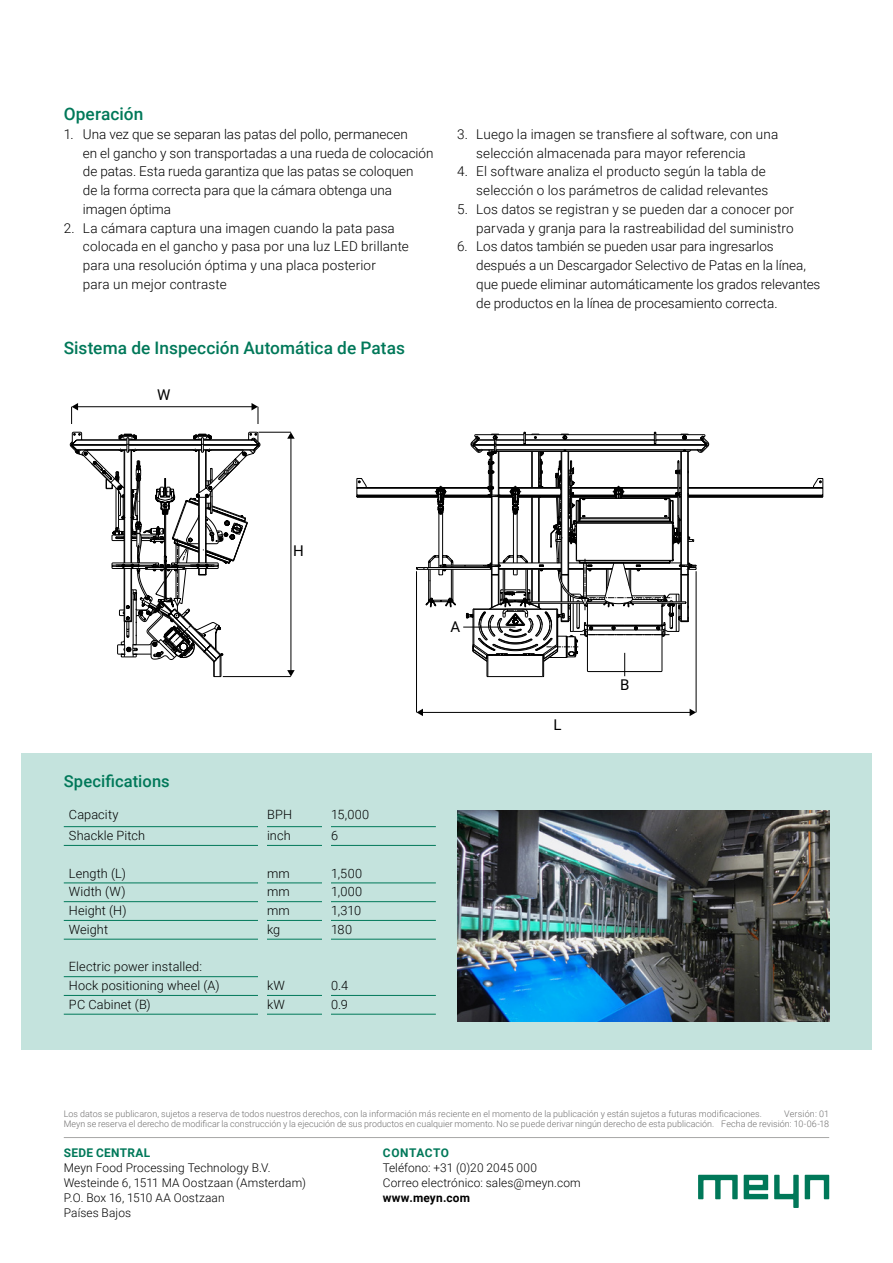
<style>
.page{position:relative;width:893px;height:1263px;background:#fff}
.page>*{position:absolute;margin:0;border:0;box-sizing:border-box;transform-origin:0 0}
.Sub_Kop{font:500 17.25px "Roboto";letter-spacing:.005em;color:#007859}
.Sub_Kop-2{font:500 16.5px "Roboto";letter-spacing:.005em;color:#007859}
.t1{font:15px "Roboto";color:#000}
.Body{font:300 13.5px/18.8px "Roboto";color:#000}
.Table_Body{font:300 12.75px "Roboto";letter-spacing:.01em;color:#000}
.t2{font:300 12px/15px "Roboto";letter-spacing:.01em;color:#000}
.t3{font:700 12px "Roboto";letter-spacing:.02em;color:#000}
.t4{font:700 12px "Roboto";letter-spacing:.03em;color:#007859}
.t5{font:700 12px "Roboto";letter-spacing:.055em;color:#007859}
.t6{font:300 9px/10.5px "Roboto";letter-spacing:.005em;color:#706f6f}
</style>
<div class="page">
<svg style="left:698px;top:1175px;width:40px;height:24px"></svg>
<svg style="left:744px;top:1175px;width:24px;height:24px"></svg>
<svg style="left:774px;top:1175px;width:25px;height:33px"></svg>
<svg style="left:805px;top:1175px;width:24px;height:24px"></svg>
<hr style="left:64px;top:1137px;width:765px;height:1px;background:#a8a8a7">
<div style="left:21px;top:754px;width:851px;height:296px;background:#c4e3dd"></div>
<img style="left:457px;top:810px;width:372px;height:212px">
<svg style="left:709px;top:443px;width:113px;height:55px"></svg>
<svg style="left:260px;top:439px;width:156px;height:218px"></svg>
<svg style="left:70px;top:432px;width:190px;height:245px"></svg>
<hr style="left:416px;top:571px;width:1px;height:141px;background:#000">
<hr style="left:696px;top:571px;width:1px;height:141px;background:#000">
<svg style="left:416px;top:432px;width:293px;height:245px"></svg>
<hr style="left:463px;top:627px;width:52px;height:1px;background:#000">
<hr style="left:223px;top:676px;width:68px;height:1px;background:#000">
<hr style="left:258px;top:432px;width:33px;height:1px;background:#000">
<hr style="left:422px;top:712px;width:269px;height:1px;background:#000">
<svg style="left:416px;top:709px;width:7px;height:7px"></svg>
<svg style="left:690px;top:709px;width:6px;height:7px"></svg>
<hr style="left:77px;top:406px;width:176px;height:1px;background:#000">
<svg style="left:71px;top:403px;width:7px;height:21px"></svg>
<svg style="left:251px;top:403px;width:8px;height:21px"></svg>
<hr style="left:291px;top:438px;width:1px;height:233px;background:#000">
<svg style="left:287px;top:670px;width:8px;height:6px"></svg>
<svg style="left:287px;top:432px;width:8px;height:7px"></svg>
<hr style="left:64px;top:826px;width:198px;height:1px;background:#007859">
<hr style="left:262px;top:826px;width:64px;height:1px;background:#007859">
<hr style="left:326px;top:826px;width:110px;height:1px;background:#007859">
<hr style="left:64px;top:845px;width:198px;height:1px;background:#007859">
<hr style="left:262px;top:845px;width:64px;height:1px;background:#007859">
<hr style="left:326px;top:845px;width:110px;height:1px;background:#007859">
<hr style="left:64px;top:883px;width:198px;height:1px;background:#007859">
<hr style="left:262px;top:883px;width:64px;height:1px;background:#007859">
<hr style="left:326px;top:883px;width:110px;height:1px;background:#007859">
<hr style="left:64px;top:901px;width:198px;height:1px;background:#007859">
<hr style="left:262px;top:901px;width:64px;height:1px;background:#007859">
<hr style="left:326px;top:901px;width:110px;height:1px;background:#007859">
<hr style="left:64px;top:920px;width:198px;height:1px;background:#007859">
<hr style="left:262px;top:920px;width:64px;height:1px;background:#007859">
<hr style="left:326px;top:920px;width:110px;height:1px;background:#007859">
<hr style="left:64px;top:939px;width:198px;height:1px;background:#007859">
<hr style="left:262px;top:939px;width:64px;height:1px;background:#007859">
<hr style="left:326px;top:939px;width:110px;height:1px;background:#007859">
<hr style="left:64px;top:976px;width:198px;height:1px;background:#007859">
<hr style="left:64px;top:995px;width:198px;height:1px;background:#007859">
<hr style="left:64px;top:1014px;width:198px;height:1px;background:#007859">
<hr style="left:262px;top:995px;width:64px;height:1px;background:#007859">
<hr style="left:326px;top:995px;width:110px;height:1px;background:#007859">
<hr style="left:262px;top:1014px;width:64px;height:1px;background:#007859">
<hr style="left:326px;top:1014px;width:110px;height:1px;background:#007859">
<div style="left:259px;top:754px;width:8px;height:276px;background:#c4e3dd"></div>
<div style="left:322px;top:754px;width:8px;height:276px;background:#c4e3dd"></div>
<p class="Sub_Kop" style="left:64px;top:102px;width:81px">Operación</p>
<p class="Body" style="left:83px;top:124px;width:352px;text-indent:-19px">1. Una vez que se separan las patas del pollo, permanecen<br>en el gancho y son transportadas a una rueda de colocación de patas. Esta rueda garantiza que las patas se coloquen<br>de la forma correcta para que la cámara obtenga una imagen óptima</p>
<p class="Body" style="left:83px;top:218px;width:328px;text-indent:-19px">2. La cámara captura una imagen cuando la pata pasa colocada en el gancho y pasa por una luz LED brillante para una resolución óptima y una placa posterior<br>para un mejor contraste</p>
<p class="Sub_Kop" style="left:64px;top:336px;width:343px">Sistema de Inspección Automática de Patas</p>
<p class="t1" style="left:157px;top:384px;width:15px">W</p>
<p class="Body" style="left:476px;top:124px;width:303px;text-indent:-19px">3. Luego la imagen se transfiere al software, con una selección almacenada para mayor referencia</p>
<p class="Body" style="left:457px;top:162px;width:313px;text-align:right">4. El software analiza el producto según la tabla de selección o los parámetros de calidad relevantes</p>
<p class="Body" style="left:457px;top:199px;width:338px;text-align:right">5. Los datos se registran y se pueden dar a conocer por parvada y granja para la rastreabilidad del suministro</p>
<p class="Body" style="left:476px;top:237px;width:346px;text-indent:-19px">6. Los datos también se pueden usar para ingresarlos después a un Descargador Selectivo de Patas en la línea, que puede eliminar automáticamente los grados relevantes de productos en la línea de procesamiento correcta.</p>
<p class="t1" style="left:293px;top:540px;width:12px">H</p>
<p class="Sub_Kop-2" style="left:64px;top:770px;width:107px">Specifications</p>
<p class="Table_Body" style="left:69px;top:806px;width:51px">Capacity</p>
<p class="Table_Body" style="left:267px;top:806px;width:27px">BPH</p>
<p class="Table_Body" style="left:331px;top:806px;width:40px">15,000</p>
<p class="Table_Body" style="left:69px;top:827px;width:78px">Shackle Pitch</p>
<p class="Table_Body" style="left:267px;top:827px;width:25px">inch</p>
<p class="Table_Body" style="left:331px;top:827px;width:9px">6</p>
<p class="Table_Body" style="left:69px;top:864px;width:59px">Length (L)</p>
<p class="Table_Body" style="left:267px;top:864px;width:24px">mm</p>
<p class="Table_Body" style="left:331px;top:864px;width:33px">1,500</p>
<p class="Table_Body" style="left:69px;top:883px;width:58px">Width (W)</p>
<p class="Table_Body" style="left:267px;top:883px;width:24px">mm</p>
<p class="Table_Body" style="left:331px;top:883px;width:33px">1,000</p>
<p class="Table_Body" style="left:69px;top:902px;width:59px">Height (H)</p>
<p class="Table_Body" style="left:267px;top:902px;width:24px">mm</p>
<p class="Table_Body" style="left:331px;top:902px;width:32px">1,310</p>
<p class="Table_Body" style="left:69px;top:920px;width:41px">Weight</p>
<p class="Table_Body" style="left:267px;top:920px;width:15px">kg</p>
<p class="Table_Body" style="left:331px;top:920px;width:22px">180</p>
<p class="Table_Body" style="left:69px;top:958px;width:135px">Electric power installed:</p>
<p class="Table_Body" style="left:69px;top:977px;width:152px">Hock positioning wheel (A)</p>
<p class="Table_Body" style="left:267px;top:977px;width:19px">kW</p>
<p class="Table_Body" style="left:331px;top:977px;width:19px">0.4</p>
<p class="Table_Body" style="left:69px;top:995px;width:83px">PC Cabinet (B)</p>
<p class="Table_Body" style="left:267px;top:995px;width:19px">kW</p>
<p class="Table_Body" style="left:331px;top:995px;width:18px">0.9</p>
<p class="t1" style="left:450px;top:616px;width:11px">A</p>
<p class="t1" style="left:553px;top:714px;width:10px">L</p>
<p class="t1" style="left:620px;top:674px;width:11px">B</p>
<p class="t6" style="left:64px;top:1108px;width:700px">Los datos se publicaron, sujetos a reserva de todos nuestros derechos, con la información más reciente en el momento de la publicación y están sujetos a futuras modificaciones.<br>Meyn se reserva el derecho de modificar la construcción y la ejecución de sus productos en cualquier momento. No se puede derivar ningún derecho de esta publicación.</p>
<p class="t6" style="left:784px;top:1108px;width:46px">Versión: 01</p>
<p class="t6" style="left:721px;top:1119px;width:109px">Fecha de revisión: 10-06-18</p>
<p class="t4" style="left:64px;top:1144px;width:88px">SEDE CENTRAL</p>
<p class="t2" style="left:64px;top:1160px;width:244px">Meyn Food Processing Technology B.V.<br>Westeinde 6, 1511 MA Oostzaan (Amsterdam)<br>P.O. Box 16, 1510 AA Oostzaan<br>Países Bajos</p>
<p class="t5" style="left:383px;top:1144px;width:68px">CONTACTO</p>
<p class="t2" style="left:383px;top:1160px;width:200px">Teléfono: +31 (0)20 2045 000<br>Correo electrónico: sales@meyn.com</p>
<p class="t3" style="left:383px;top:1189px;width:89px">www.meyn.com</p>
</div>
